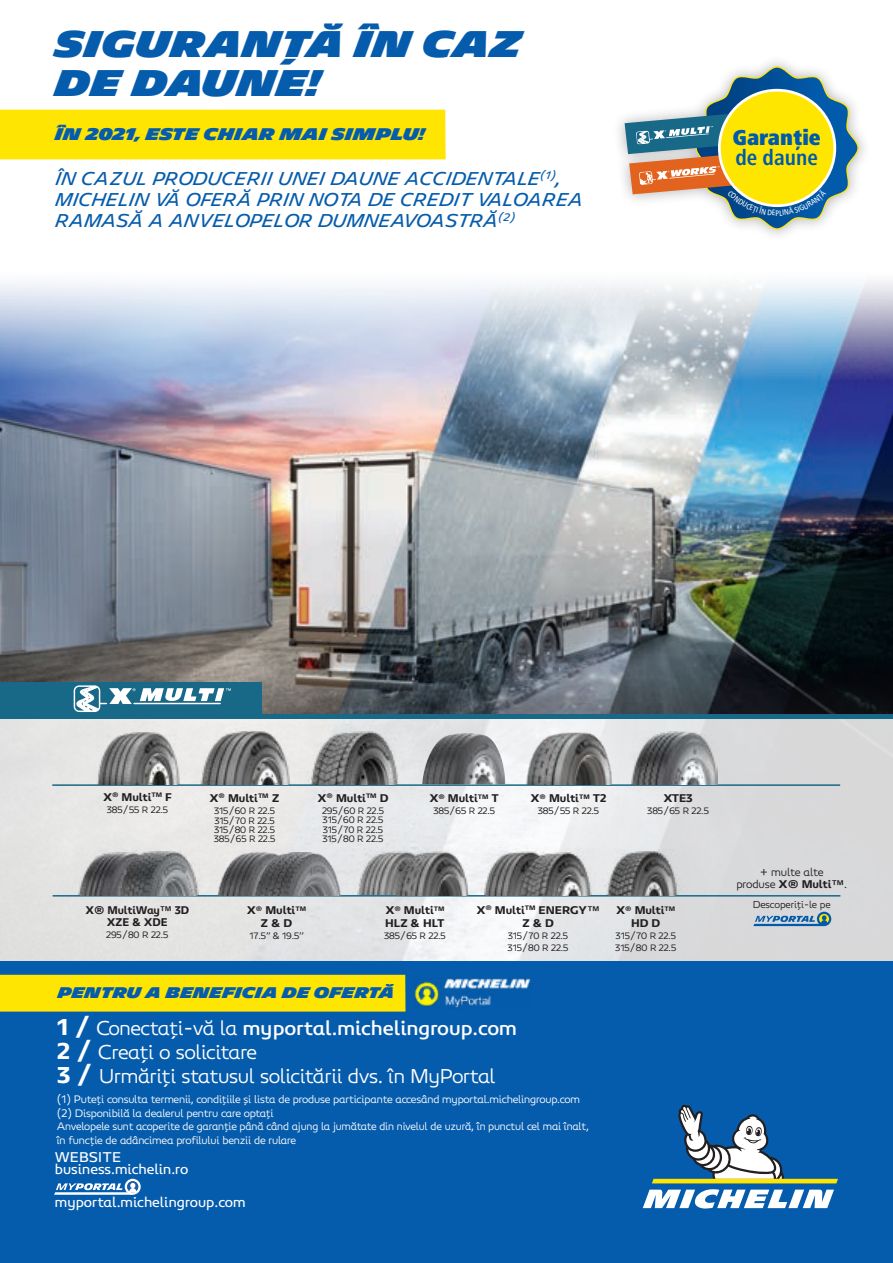
<style>
.page{position:relative;width:893px;height:1263px;background:#fff}
.page>*{position:absolute;margin:0;border:0;box-sizing:border-box;transform-origin:0 0}
.DGP_F_A4_Recto_Codag{font:900 36px "Michelin";color:#065cac}
.t1{font:900 condensed 22.5px/19.2px "Frutiger Next LTW1 G";color:#015aaa}
.t2{font:300 19.35px "Michelin Unit Text";letter-spacing:-.02em;color:#fff}
.t3{font:500 19.35px "Michelin Unit Text";color:#fff}
.t4{font:italic 18px/21px "Michelin Unit Text";color:#065cac}
.t5{font:900 16.35px "Michelin";color:#065cac}
.t6{font:900 15px "Michelin";color:#065cac}
.t7{font:13.65px "Michelin Unit Text";color:#fff}
.PLE_BF2010_gamme_3{font:600 10.8px/12.6px "Michelin Unit Text";letter-spacing:-.01em;color:#231f20;text-align:center}
.PLE_BF2010_gamme_3-2{font:600 10.8px "Michelin Unit Text";letter-spacing:-.01em;color:#231f20;scale:.95 1}
.PLE_BF2010_gamme_3-3{font:300 10.8px "Michelin Unit Text";letter-spacing:-.01em;color:#231f20}
.PLE_BF2010_gamme_3-4{font:300 10.8px "Michelin Unit Text";letter-spacing:-.04em;color:#231f20}
.t8{font:300 10.5px "Michelin Unit Text";letter-spacing:-.02em;color:#fff}
.DIM{font:300 9.75px "Michelin Unit Text";letter-spacing:-.01em;color:#231f20}
.DIM-2{font:300 9px "Michelin Unit Text";letter-spacing:-.01em;color:#231f20}
.t9{font:condensed 7.8px "Frutiger Neue LTW1 G";color:#fff}
.s1{font-weight:700}
.s2{font-weight:600;font-size:22.2px}
.s3{font-weight:300}
.s4{font-weight:600}
</style>
<div class="page">
<img style="left:0;top:281px;width:893px;height:369px">
<div style="left:0;top:650px;width:893px;height:332px;background:#231f20;opacity:.45"></div>
<svg style="left:0;top:719px;width:893px;height:242px;background:#e2e3e4"></svg>
<hr style="left:52px;top:784px;width:788px;height:2px;background:#186887">
<div style="left:0;top:714px;width:893px;height:5px;background:#186887"></div>
<div style="left:0;top:682px;width:262px;height:34px;background:#186887"></div>
<svg style="left:74px;top:685px;width:157px;height:27px"></svg>
<div style="left:0;top:110px;width:446px;height:49px;background:#fee602"></div>
<hr style="left:53px;top:895px;width:787px;height:1px;background:#186887">
<img style="left:327px;top:847px;width:110px;height:48px">
<img style="left:363px;top:848px;width:87px;height:47px">
<img style="left:450px;top:847px;width:145px;height:48px">
<img style="left:515px;top:848px;width:173px;height:47px">
<img style="left:630px;top:731px;width:87px;height:53px">
<img style="left:422px;top:733px;width:83px;height:51px">
<img style="left:525px;top:730px;width:86px;height:54px">
<img style="left:305px;top:725px;width:99px;height:59px">
<img style="left:226px;top:725px;width:75px;height:59px">
<img style="left:209px;top:849px;width:94px;height:46px">
<img style="left:251px;top:852px;width:91px;height:43px">
<img style="left:96px;top:722px;width:130px;height:62px">
<img style="left:74px;top:848px;width:85px;height:47px">
<img style="left:116px;top:851px;width:83px;height:44px">
<svg style="left:747px;top:906px;width:90px;height:26px"></svg>
<svg style="left:817px;top:912px;width:14px;height:14px"></svg>
<svg style="left:753px;top:915px;width:75px;height:11px"></svg>
<div style="left:0;top:961px;width:893px;height:302px;background:#065cac"></div>
<div style="left:0;top:975px;width:405px;height:36px;background:#fee602"></div>
<img style="left:414px;top:977px;width:117px;height:31px">
<svg style="left:125px;top:1179px;width:16px;height:16px"></svg>
<svg style="left:127px;top:1181px;width:11px;height:11px"></svg>
<svg style="left:54px;top:1183px;width:83px;height:12px"></svg>
<svg style="left:652px;top:1105px;width:186px;height:78px"></svg>
<svg style="left:643px;top:1189px;width:191px;height:19px"></svg>
<svg style="left:625px;top:66px;width:234px;height:164px"></svg>
<p class="DGP_F_A4_Recto_Codag" style="left:55px;top:24px;width:468px">SIGURANȚĂ ÎN CAZ</p>
<p class="DGP_F_A4_Recto_Codag" style="left:55px;top:63px;width:268px">DE DAUNE!</p>
<p class="t5" style="left:55px;top:125px;width:372px">ÎN 2021, ESTE CHIAR MAI SIMPLU!</p>
<p class="t4" style="left:55px;top:168px;width:507px">ÎN CAZUL PRODUCERII UNEI DAUNE ACCIDENTALE<sup>(1)</sup>,</p>
<p class="t4" style="left:55px;top:189px;width:529px">MICHELIN VĂ OFERĂ PRIN NOTA DE CREDIT VALOAREA<br>RAMASĂ A ANVELOPELOR DUMNEAVOASTRĂ<sup>(2)</sup></p>
<p class="t1" style="left:732px;top:128px;width:90px">Garanție <span class="s1">de daune</span></p>
<p class="t9" style="left:775px;top:207px;width:5px">P</p>
<p class="PLE_BF2010_gamme_3" style="left:103px;top:791px;width:70px">X<sup>®</sup> Multi<sup>TM</sup> F</p>
<p class="DIM-2" style="left:107px;top:804px;width:63px">385/55 R 22.5</p>
<p class="PLE_BF2010_gamme_3" style="left:210px;top:792px;width:71px">X<sup>®</sup> Multi<sup>TM</sup> Z</p>
<p class="DIM-2" style="left:214px;top:805px;width:62px">315/60 R 22.5</p>
<p class="DIM-2" style="left:214px;top:815px;width:62px">315/70 R 22.5</p>
<p class="DIM-2" style="left:214px;top:824px;width:62px">315/80 R 22.5</p>
<p class="DIM-2" style="left:214px;top:834px;width:63px">385/65 R 22.5</p>
<p class="PLE_BF2010_gamme_3" style="left:318px;top:792px;width:72px">X<sup>®</sup> Multi<sup>TM</sup> D</p>
<p class="DIM-2" style="left:322px;top:805px;width:64px">295/60 R 22.5</p>
<p class="DIM-2" style="left:323px;top:815px;width:62px">315/60 R 22.5</p>
<p class="DIM-2" style="left:323px;top:824px;width:62px">315/70 R 22.5</p>
<p class="DIM-2" style="left:323px;top:834px;width:62px">315/80 R 22.5</p>
<p class="PLE_BF2010_gamme_3" style="left:429px;top:792px;width:71px">X<sup>®</sup> Multi<sup>TM</sup> T</p>
<p class="DIM-2" style="left:433px;top:806px;width:63px">385/65 R 22.5</p>
<p class="PLE_BF2010_gamme_3" style="left:531px;top:792px;width:77px">X<sup>®</sup> Multi<sup>TM</sup> T2</p>
<p class="DIM-2" style="left:538px;top:806px;width:63px">385/55 R 22.5</p>
<p class="PLE_BF2010_gamme_3" style="left:663px;top:792px;width:31px">XTE3</p>
<p class="DIM-2" style="left:647px;top:805px;width:63px">385/65 R 22.5</p>
<p class="PLE_BF2010_gamme_3-2" style="left:86px;top:903px;width:110px">X® MultiWay™ 3D</p>
<p class="PLE_BF2010_gamme_3-2" style="left:107px;top:916px;width:65px">XZE &amp; XDE</p>
<p class="DIM-2" style="left:106px;top:930px;width:64px">295/80 R 22.5</p>
<p class="PLE_BF2010_gamme_3" style="left:247px;top:904px;width:61px">X<sup>®</sup> Multi<sup>TM</sup></p>
<p class="PLE_BF2010_gamme_3" style="left:261px;top:917px;width:33px">Z &amp; D</p>
<p class="DIM-2" style="left:249px;top:930px;width:56px">17.5’’ &amp; 19.5’’</p>
<p class="PLE_BF2010_gamme_3" style="left:385px;top:904px;width:61px">X<sup>®</sup> Multi<sup>TM</sup></p>
<p class="PLE_BF2010_gamme_3" style="left:385px;top:917px;width:61px">HLZ &amp; HLT</p>
<p class="DIM-2" style="left:384px;top:930px;width:63px">385/65 R 22.5</p>
<p class="t6" style="left:58px;top:984px;width:338px">PENTRU A BENEFICIA DE OFERTĂ</p>
<p class="PLE_BF2010_gamme_3" style="left:476px;top:904px;width:125px">X<sup>®</sup> Multi<sup>TM</sup> ENERGY™<br>Z &amp; D</p>
<p class="DIM-2" style="left:508px;top:930px;width:62px">315/70 R 22.5</p>
<p class="DIM-2" style="left:508px;top:942px;width:62px">315/80 R 22.5</p>
<p class="t3" style="left:57px;top:1016px;width:461px"><span class="s2">1 /</span> <span class="s3">Conectați-vă la</span> myportal.michelingroup.com</p>
<p class="t2" style="left:57px;top:1041px;width:201px"><span class="s2">2 /</span> Creați o solicitare</p>
<p class="t2" style="left:57px;top:1064px;width:440px"><span class="s2">3 /</span> Urmăriți statusul solicitării dvs. în MyPortal</p>
<p class="t8" style="left:57px;top:1093px;width:525px">(1) Puteți consulta termenii, condițiile și lista de produse participante accesând myportal.michelingroup.com</p>
<p class="t8" style="left:57px;top:1107px;width:219px">(2) Disponibilă la dealerul pentru care optați</p>
<p class="t8" style="left:57px;top:1120px;width:534px">Anvelopele sunt acoperite de garanție până când ajung la jumătate din nivelul de uzură, în punctul cel mai înalt,</p>
<p class="t8" style="left:57px;top:1134px;width:241px">în funcție de adâncimea profilului benzii de rulare</p>
<p class="t7" style="left:55px;top:1148px;width:68px">WEBSITE</p>
<p class="t7" style="left:55px;top:1160px;width:135px">business.michelin.ro</p>
<p class="t7" style="left:55px;top:1194px;width:192px">myportal.michelingroup.com</p>
<p class="PLE_BF2010_gamme_3" style="left:616px;top:904px;width:61px">X<sup>®</sup> Multi<sup>TM</sup></p>
<p class="PLE_BF2010_gamme_3" style="left:631px;top:917px;width:31px">HD D</p>
<p class="DIM-2" style="left:616px;top:930px;width:62px">315/70 R 22.5</p>
<p class="DIM-2" style="left:615px;top:943px;width:62px">315/80 R 22.5</p>
<p class="PLE_BF2010_gamme_3-4" style="left:760px;top:865px;width:65px">+ multe alte</p>
<p class="PLE_BF2010_gamme_3-3" style="left:736px;top:878px;width:112px">produse <span class="s4">X® Multi™</span>.</p>
<p class="DIM" style="left:753px;top:899px;width:79px">Descoperiți-le pe</p>
</div>
